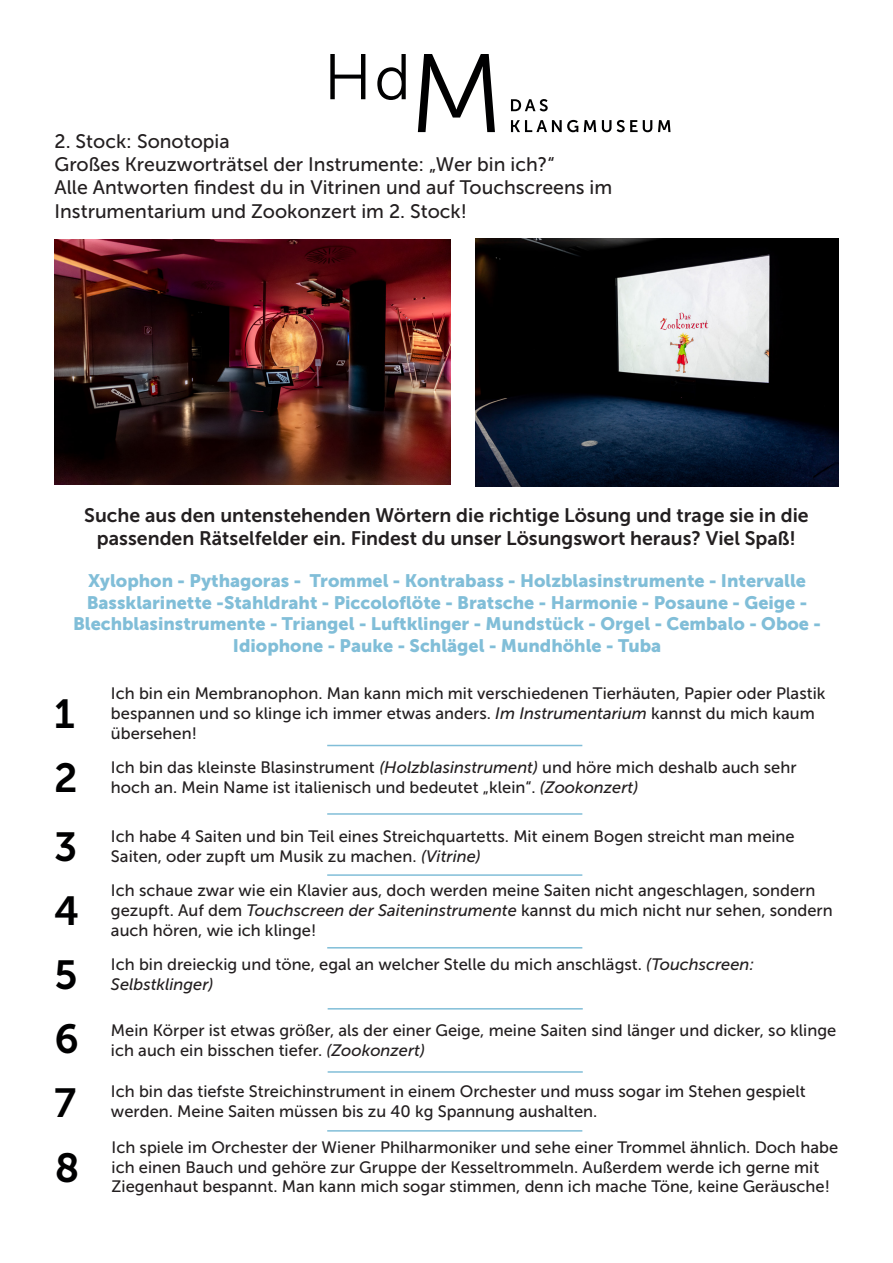
<style>
.page{position:relative;width:893px;height:1263px;background:#fff}
.page>*{position:absolute;margin:0;border:0;box-sizing:border-box;transform-origin:0 0}
.t1{font:40.5px "Museo Sans 700";color:#000001}
.t2{font:19.5px/23.4px "Museo Sans 500";color:#231f20}
.t3{font:19.5px/23.4px "Museo Sans 700";color:#231f20;text-align:center}
.t4{font:18px/21.6px "Museo Sans 900";color:#81bed8;text-align:center}
.t5{font:16.5px/19.8px "Museo Sans 500";color:#231f20}
.t6{font:italic 16.5px "Museo Sans 500";color:#231f20}
.s1{font-style:italic}
</style>
<div class="page">
<svg style="left:330px;top:54px;width:35px;height:45px"></svg>
<svg style="left:377px;top:54px;width:29px;height:46px"></svg>
<svg style="left:418px;top:54px;width:77px;height:78px"></svg>
<svg style="left:511px;top:99px;width:37px;height:12px"></svg>
<svg style="left:511px;top:120px;width:67px;height:12px"></svg>
<svg style="left:584px;top:120px;width:12px;height:12px"></svg>
<svg style="left:602px;top:120px;width:9px;height:12px"></svg>
<svg style="left:617px;top:120px;width:35px;height:12px"></svg>
<svg style="left:658px;top:120px;width:12px;height:12px"></svg>
<img style="left:475px;top:238px;width:364px;height:248px">
<img style="left:54px;top:239px;width:397px;height:246px">
<hr style="left:327px;top:745px;width:255px;height:1px;background:#81bed8">
<hr style="left:327px;top:813px;width:255px;height:2px;background:#81bed8">
<hr style="left:327px;top:874px;width:255px;height:2px;background:#81bed8">
<hr style="left:328px;top:1008px;width:255px;height:1px;background:#81bed8">
<hr style="left:328px;top:1071px;width:255px;height:2px;background:#81bed8">
<hr style="left:327px;top:1130px;width:255px;height:1px;background:#81bed8">
<hr style="left:327px;top:947px;width:255px;height:1px;background:#81bed8">
<p class="t2" style="left:55px;top:129px;width:177px">2. Stock: Sonotopia</p>
<p class="t2" style="left:55px;top:153px;width:502px">Großes Kreuzworträtsel der Instrumente: „Wer bin ich?“</p>
<p class="t2" style="left:55px;top:176px;width:559px">Alle Antworten findest du in Vitrinen und auf Touchscreens im<br>Instrumentarium und Zookonzert im 2. Stock!</p>
<p class="t3" style="left:84px;top:504px;width:726px">Suche aus den untenstehenden Wörtern die richtige Lösung und trage sie in die passenden Rätselfelder ein. Findest du unser Lösungswort heraus? Viel Spaß!</p>
<p class="t4" style="left:73px;top:570px;width:750px">Xylophon - Pythagoras - Trommel - Kontrabass - Holzblasinstrumente - Intervalle Bassklarinette -Stahldraht - Piccoloflöte - Bratsche - Harmonie - Posaune - Geige - Blechblasinstrumente - Triangel - Luftklinger - Mundstück - Orgel - Cembalo - Oboe - Idiophone - Pauke - Schlägel - Mundhöhle - Tuba</p>
<p class="t1" style="left:54px;top:691px;width:22px">1</p>
<p class="t1" style="left:54px;top:755px;width:25px">2</p>
<p class="t1" style="left:54px;top:824px;width:25px">3</p>
<p class="t1" style="left:54px;top:888px;width:27px">4</p>
<p class="t1" style="left:54px;top:952px;width:25px">5</p>
<p class="t1" style="left:55px;top:1016px;width:26px">6</p>
<p class="t1" style="left:54px;top:1081px;width:24px">7</p>
<p class="t1" style="left:55px;top:1145px;width:26px">8</p>
<p class="t5" style="left:111px;top:683px;width:716px">Ich bin ein Membranophon. Man kann mich mit verschiedenen Tierhäuten, Papier oder Plastik bespannen und so klinge ich immer etwas anders. <span class="s1">Im Instrumentarium</span> kannst du mich kaum übersehen!</p>
<p class="t5" style="left:111px;top:757px;width:687px">Ich bin das kleinste Blasinstrument <span class="s1">(Holzblasinstrument)</span> und höre mich deshalb auch sehr</p>
<p class="t5" style="left:111px;top:777px;width:529px">hoch an. Mein Name ist italienisch und bedeutet „klein“. <span class="s1">(Zookonzert)</span></p>
<p class="t5" style="left:111px;top:827px;width:685px">Ich habe 4 Saiten und bin Teil eines Streichquartetts. Mit einem Bogen streicht man meine</p>
<p class="t5" style="left:111px;top:846px;width:371px">Saiten, oder zupft um Musik zu machen. <span class="s1">(Vitrine)</span></p>
<p class="t5" style="left:111px;top:880px;width:723px">Ich schaue zwar wie ein Klavier aus, doch werden meine Saiten nicht angeschlagen, sondern gezupft. Auf dem <span class="s1">Touchscreen der Saiteninstrumente</span> kannst du mich nicht nur sehen, sondern</p>
<p class="t5" style="left:111px;top:920px;width:207px">auch hören, wie ich klinge!</p>
<p class="t5" style="left:111px;top:954px;width:645px">Ich bin dreieckig und töne, egal an welcher Stelle du mich anschlägst. <span class="s1">(Touchscreen:</span></p>
<p class="t6" style="left:111px;top:975px;width:104px">Selbstklinger)</p>
<p class="t5" style="left:111px;top:1021px;width:727px">Mein Körper ist etwas größer, als der einer Geige, meine Saiten sind länger und dicker, so klinge</p>
<p class="t5" style="left:111px;top:1041px;width:315px">ich auch ein bisschen tiefer. <span class="s1">(Zookonzert)</span></p>
<p class="t5" style="left:111px;top:1081px;width:696px">Ich bin das tiefste Streichinstrument in einem Orchester und muss sogar im Stehen gespielt</p>
<p class="t5" style="left:111px;top:1101px;width:488px">werden. Meine Saiten müssen bis zu 40 kg Spannung aushalten.</p>
<p class="t5" style="left:112px;top:1137px;width:728px">Ich spiele im Orchester der Wiener Philharmoniker und sehe einer Trommel ähnlich. Doch habe ich einen Bauch und gehöre zur Gruppe der Kesseltrommeln. Außerdem werde ich gerne mit</p>
<p class="t5" style="left:112px;top:1177px;width:720px">Ziegenhaut bespannt. Man kann mich sogar stimmen, denn ich mache Töne, keine Geräusche!</p>
</div>
